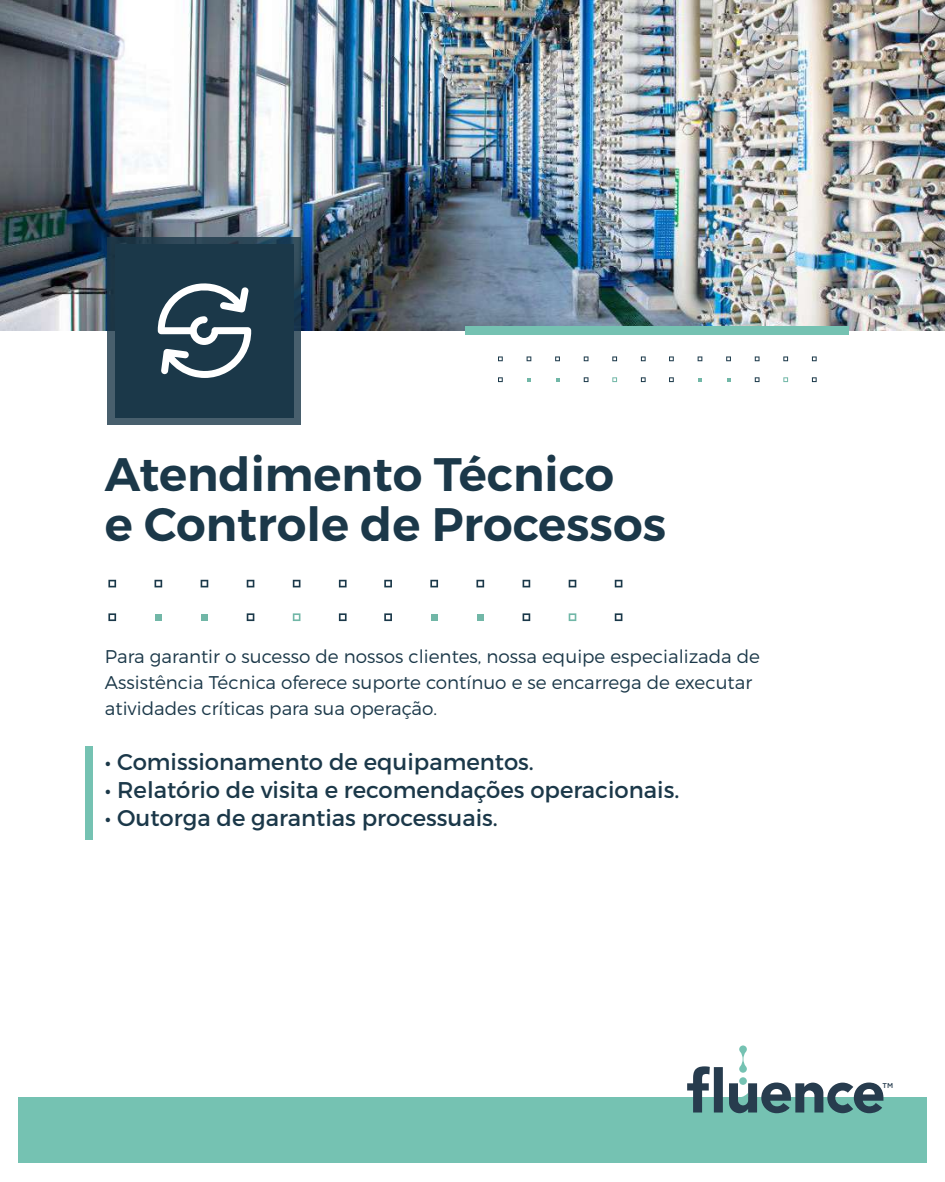
<style>
.page{position:relative;width:945px;height:1182px;background:#fff}
.page>*{position:absolute;margin:0;border:0;box-sizing:border-box;transform-origin:0 0}
.t1{font:600 46.9px/50.8px "Montserrat";color:#1b3849}
.t2{font:22.75px "Montserrat";color:#1b3849}
.t3{font:300 18.38px/26.2px "Montserrat";color:#1b3849}
.t4{font:500 7px "Gotham";color:#273c4e}
</style>
<div class="page">
<img style="left:0;top:0;width:945px;height:330px">
<svg style="left:108px;top:237px;width:193px;height:187px;background:#344d5d"></svg>
<div style="left:115px;top:244px;width:179px;height:173px;background:#1b3849"></div>
<svg style="left:157px;top:283px;width:94px;height:95px"></svg>
<div style="left:18px;top:1097px;width:909px;height:65px;background:#75c2b2"></div>
<svg style="left:687px;top:1045px;width:196px;height:68px"></svg>
<svg style="left:155px;top:614px;width:6px;height:6px"></svg>
<svg style="left:201px;top:614px;width:6px;height:6px"></svg>
<svg style="left:293px;top:613px;width:7px;height:8px"></svg>
<svg style="left:108px;top:579px;width:8px;height:8px"></svg>
<svg style="left:155px;top:579px;width:7px;height:8px"></svg>
<svg style="left:201px;top:579px;width:7px;height:8px"></svg>
<svg style="left:247px;top:579px;width:7px;height:8px"></svg>
<svg style="left:293px;top:579px;width:7px;height:8px"></svg>
<svg style="left:339px;top:579px;width:8px;height:8px"></svg>
<svg style="left:108px;top:613px;width:8px;height:8px"></svg>
<svg style="left:247px;top:613px;width:7px;height:8px"></svg>
<svg style="left:339px;top:613px;width:8px;height:8px"></svg>
<svg style="left:431px;top:614px;width:6px;height:6px"></svg>
<svg style="left:477px;top:614px;width:6px;height:6px"></svg>
<svg style="left:569px;top:613px;width:7px;height:8px"></svg>
<svg style="left:384px;top:579px;width:8px;height:8px"></svg>
<svg style="left:430px;top:579px;width:8px;height:8px"></svg>
<svg style="left:476px;top:579px;width:8px;height:8px"></svg>
<svg style="left:523px;top:579px;width:7px;height:8px"></svg>
<svg style="left:569px;top:579px;width:7px;height:8px"></svg>
<svg style="left:615px;top:579px;width:7px;height:8px"></svg>
<svg style="left:384px;top:613px;width:8px;height:8px"></svg>
<svg style="left:523px;top:613px;width:7px;height:8px"></svg>
<svg style="left:615px;top:613px;width:7px;height:8px"></svg>
<svg style="left:527px;top:378px;width:4px;height:3px"></svg>
<svg style="left:612px;top:377px;width:5px;height:5px"></svg>
<svg style="left:498px;top:356px;width:5px;height:5px"></svg>
<svg style="left:527px;top:356px;width:4px;height:5px"></svg>
<svg style="left:555px;top:356px;width:5px;height:5px"></svg>
<svg style="left:584px;top:356px;width:4px;height:5px"></svg>
<svg style="left:612px;top:356px;width:5px;height:5px"></svg>
<svg style="left:641px;top:356px;width:5px;height:5px"></svg>
<svg style="left:498px;top:377px;width:5px;height:5px"></svg>
<svg style="left:584px;top:377px;width:4px;height:5px"></svg>
<svg style="left:641px;top:377px;width:5px;height:5px"></svg>
<svg style="left:698px;top:378px;width:4px;height:3px"></svg>
<svg style="left:783px;top:377px;width:5px;height:5px"></svg>
<svg style="left:669px;top:356px;width:5px;height:5px"></svg>
<svg style="left:698px;top:356px;width:4px;height:5px"></svg>
<svg style="left:726px;top:356px;width:5px;height:5px"></svg>
<svg style="left:755px;top:356px;width:5px;height:5px"></svg>
<svg style="left:783px;top:356px;width:5px;height:5px"></svg>
<svg style="left:812px;top:356px;width:5px;height:5px"></svg>
<svg style="left:669px;top:377px;width:5px;height:5px"></svg>
<svg style="left:755px;top:377px;width:5px;height:5px"></svg>
<svg style="left:812px;top:377px;width:5px;height:5px"></svg>
<div style="left:466px;top:326px;width:383px;height:9px;background:#75c2b2"></div>
<div style="left:85px;top:746px;width:7px;height:93px;background:#75c2b2"></div>
<h1 class="t1" style="left:105px;top:449px;width:563px">Atendimento Técnico<br>e Controle de Processos</h1>
<p class="t3" style="left:105px;top:642px;width:657px">Para garantir o sucesso de nossos clientes, nossa equipe especializada de<br>Assistência Técnica oferece suporte contínuo e se encarrega de executar atividades críticas para sua operação.</p>
<p class="t2" style="left:105px;top:747px;width:431px">• Comissionamento de equipamentos.</p>
<p class="t2" style="left:105px;top:775px;width:576px">• Relatório de visita e recomendações operacionais.</p>
<p class="t2" style="left:105px;top:803px;width:394px">• Outorga de garantias processuais.</p>
<p class="t4" style="left:883px;top:1080px;width:12px">TM</p>
</div>
